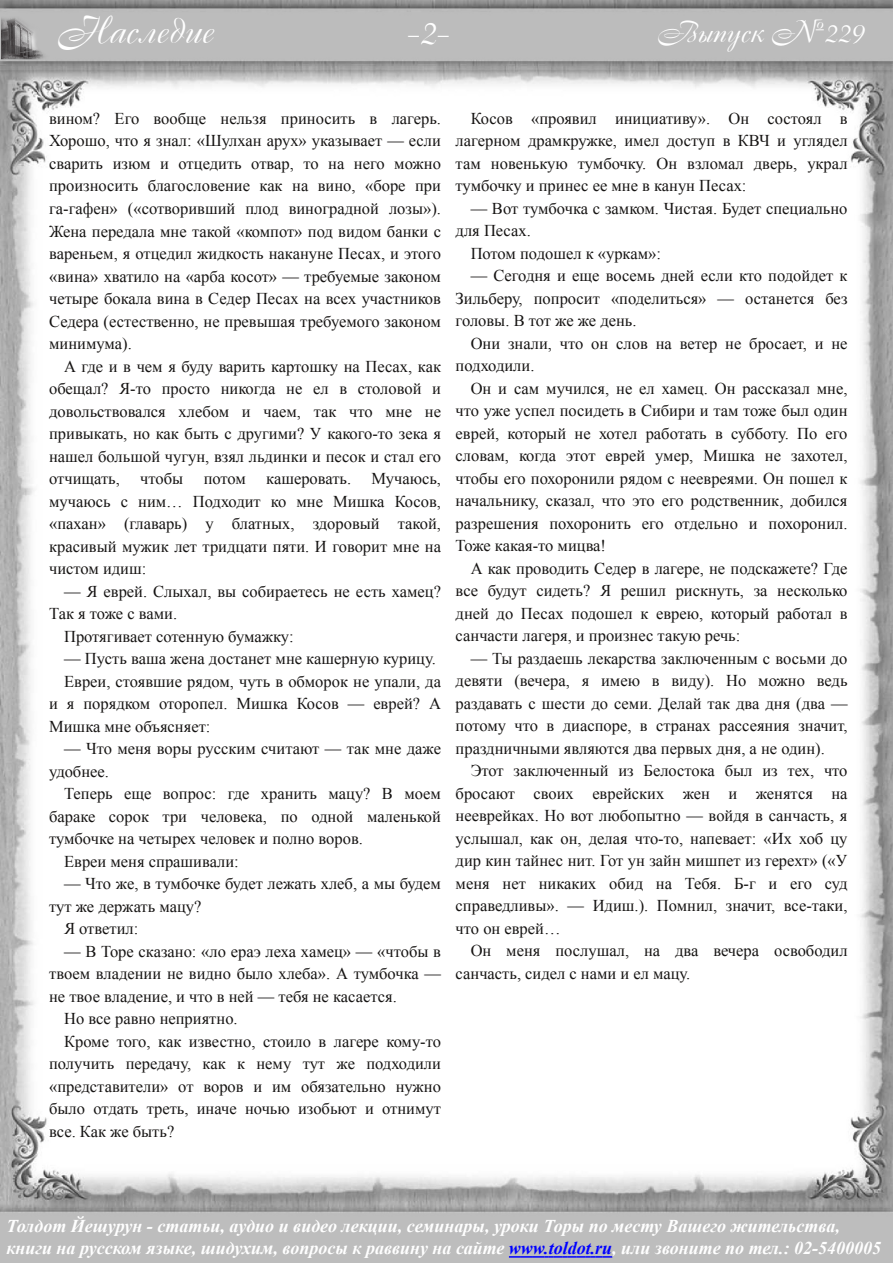
<style>
.page{position:relative;width:893px;height:1263px;background:#fff}
.page>*{position:absolute;margin:0;border:0;box-sizing:border-box;transform-origin:0 0}
.t1{font:37.5px "Cassandra";color:#fff}
.t2{font:30px "Cassandra";color:#fff}
.t3{font:italic 700 18px/22.5px "Times New Roman";color:#fff}
.t4{font:16.5px/22.5px "Times New Roman";color:#161413;text-align:justify}
.s1{color:#00f}
</style>
<div class="page">
<img style="left:0;top:0;width:893px;height:1263px">
<svg style="left:509px;top:1256px;width:103px;height:1px"></svg>
<img style="left:1px;top:11px;width:55px;height:52px">
<h1 class="t1" style="left:57px;top:6px;width:158px">Наследие</h1>
<h1 class="t1" style="left:406px;top:7px;width:44px">-2-</h1>
<h2 class="t2" style="left:657px;top:12px;width:208px">Выпуск №229</h2>
<p class="t4" style="left:49px;top:107px;width:393px">вином? Его вообще нельзя приносить в лагерь.<br>Хорошо, что я знал: «Шулхан арух» указывает — если сварить изюм и отцедить отвар, то на него можно произносить благословение как на вино, «боре при га-гафен» («сотворивший плод виноградной лозы»).<br>Жена передала мне такой «компот» под видом банки с вареньем, я отцедил жидкость накануне Песах, и этого «вина» хватило на «арба косот» — требуемые законом четыре бокала вина в Седер Песах на всех участников Седера (естественно, не превышая требуемого законом минимума).</p>
<p class="t4" style="left:49px;top:355px;width:393px;text-indent:15px">А где и в чем я буду варить картошку на Песах, как обещал? Я-то просто никогда не ел в столовой и довольствовался хлебом и чаем, так что мне не привыкать, но как быть с другими? У какого-то зека я нашел большой чугун, взял льдинки и песок и стал его отчищать, чтобы потом кашеровать. Мучаюсь, мучаюсь с ним… Подходит ко мне Мишка Косов, «пахан» (главарь) у блатных, здоровый такой, красивый мужик лет тридцати пяти. И говорит мне на чистом идиш:</p>
<p class="t4" style="left:64px;top:580px;width:378px">— Я еврей. Слыхал, вы собираетесь не есть хамец?</p>
<p class="t4" style="left:49px;top:602px;width:130px">Так я тоже с вами.</p>
<p class="t4" style="left:64px;top:625px;width:231px">Протягивает сотенную бумажку:</p>
<p class="t4" style="left:64px;top:647px;width:373px">— Пусть ваша жена достанет мне кашерную курицу.</p>
<p class="t4" style="left:64px;top:670px;width:378px">Евреи, стоявшие рядом, чуть в обморок не упали, да</p>
<p class="t4" style="left:49px;top:692px;width:393px">и я порядком оторопел. Мишка Косов — еврей? А</p>
<p class="t4" style="left:49px;top:715px;width:163px">Мишка мне объясняет:</p>
<p class="t4" style="left:49px;top:737px;width:393px;text-indent:15px">— Что меня воры русским считают — так мне даже удобнее.</p>
<p class="t4" style="left:64px;top:782px;width:378px">Теперь еще вопрос: где хранить мацу? В моем</p>
<p class="t4" style="left:49px;top:805px;width:393px">бараке сорок три человека, по одной маленькой</p>
<p class="t4" style="left:49px;top:827px;width:315px">тумбочке на четырех человек и полно воров.</p>
<p class="t4" style="left:64px;top:850px;width:176px">Евреи меня спрашивали:</p>
<p class="t4" style="left:64px;top:872px;width:378px">— Что же, в тумбочке будет лежать хлеб, а мы будем</p>
<p class="t4" style="left:49px;top:895px;width:154px">тут же держать мацу?</p>
<p class="t4" style="left:64px;top:917px;width:76px">Я ответил:</p>
<p class="t4" style="left:64px;top:940px;width:378px">— В Торе сказано: «ло ераэ леха хамец» — «чтобы в</p>
<p class="t4" style="left:49px;top:962px;width:393px">твоем владении не видно было хлеба». А тумбочка —</p>
<p class="t4" style="left:49px;top:985px;width:349px">не твое владение, и что в ней — тебя не касается.</p>
<p class="t4" style="left:64px;top:1007px;width:175px">Но все равно неприятно.</p>
<p class="t4" style="left:64px;top:1030px;width:378px">Кроме того, как известно, стоило в лагере кому-то</p>
<p class="t4" style="left:49px;top:1052px;width:393px">получить передачу, как к нему тут же подходили</p>
<p class="t4" style="left:49px;top:1075px;width:393px">«представители» от воров и им обязательно нужно</p>
<p class="t4" style="left:49px;top:1097px;width:393px">было отдать треть, иначе ночью изобьют и отнимут</p>
<p class="t4" style="left:49px;top:1120px;width:127px">все. Как же быть?</p>
<p class="t4" style="left:456px;top:107px;width:393px;text-indent:15px">Косов «проявил инициативу». Он состоял в лагерном драмкружке, имел доступ в КВЧ и углядел там новенькую тумбочку. Он взломал дверь, украл тумбочку и принес ее мне в канун Песах:</p>
<p class="t4" style="left:471px;top:197px;width:378px">— Вот тумбочка с замком. Чистая. Будет специально</p>
<p class="t4" style="left:456px;top:219px;width:77px">для Песах.</p>
<p class="t4" style="left:471px;top:242px;width:192px">Потом подошел к «уркам»:</p>
<p class="t4" style="left:456px;top:264px;width:393px;text-indent:15px">— Сегодня и еще восемь дней если кто подойдет к Зильберу, попросит «поделиться» — останется без головы. В тот же же день.</p>
<p class="t4" style="left:456px;top:332px;width:393px;text-indent:15px">Они знали, что он слов на ветер не бросает, и не подходили.</p>
<p class="t4" style="left:456px;top:377px;width:393px;text-indent:15px">Он и сам мучился, не ел хамец. Он рассказал мне, что уже успел посидеть в Сибири и там тоже был один еврей, который не хотел работать в субботу. По его словам, когда этот еврей умер, Мишка не захотел, чтобы его похоронили рядом с неевреями. Он пошел к начальнику, сказал, что это его родственник, добился разрешения похоронить его отдельно и похоронил.<br>Тоже какая-то мицва!</p>
<p class="t4" style="left:456px;top:557px;width:393px;text-indent:15px">А как проводить Седер в лагере, не подскажете? Где все будут сидеть? Я решил рискнуть, за несколько дней до Песах подошел к еврею, который работал в санчасти лагеря, и произнес такую речь:</p>
<p class="t4" style="left:456px;top:647px;width:393px;text-indent:15px">— Ты раздаешь лекарства заключенным с восьми до девяти (вечера, я имею в виду). Но можно ведь раздавать с шести до семи. Делай так два дня (два — потому что в диаспоре, в странах рассеяния значит, праздничными являются два первых дня, а не один).</p>
<p class="t4" style="left:456px;top:759px;width:393px;text-indent:15px">Этот заключенный из Белостока был из тех, что бросают своих еврейских жен и женятся на нееврейках. Но вот любопытно — войдя в санчасть, я услышал, как он, делая что-то, напевает: «Их хоб цу дир кин тайнес нит. Гот ун зайн мишпет из герехт» («У меня нет никаких обид на Тебя. Б-г и его суд справедливы». — Идиш.). Помнил, значит, все-таки, что он еврей…</p>
<p class="t4" style="left:456px;top:939px;width:393px;text-indent:15px">Он меня послушал, на два вечера освободил санчасть, сидел с нами и ел мацу.</p>
<p class="t3" style="left:6px;top:1214px;width:876px">Толдот Йешурун - статьи, аудио и видео лекции, семинары, уроки Торы по месту Вашего жительства, книги на русском языке, шидухим, вопросы к раввину на сайте <span class="s1">www.toldot.ru</span>, или звоните по тел.: 02-5400005</p>
</div>
